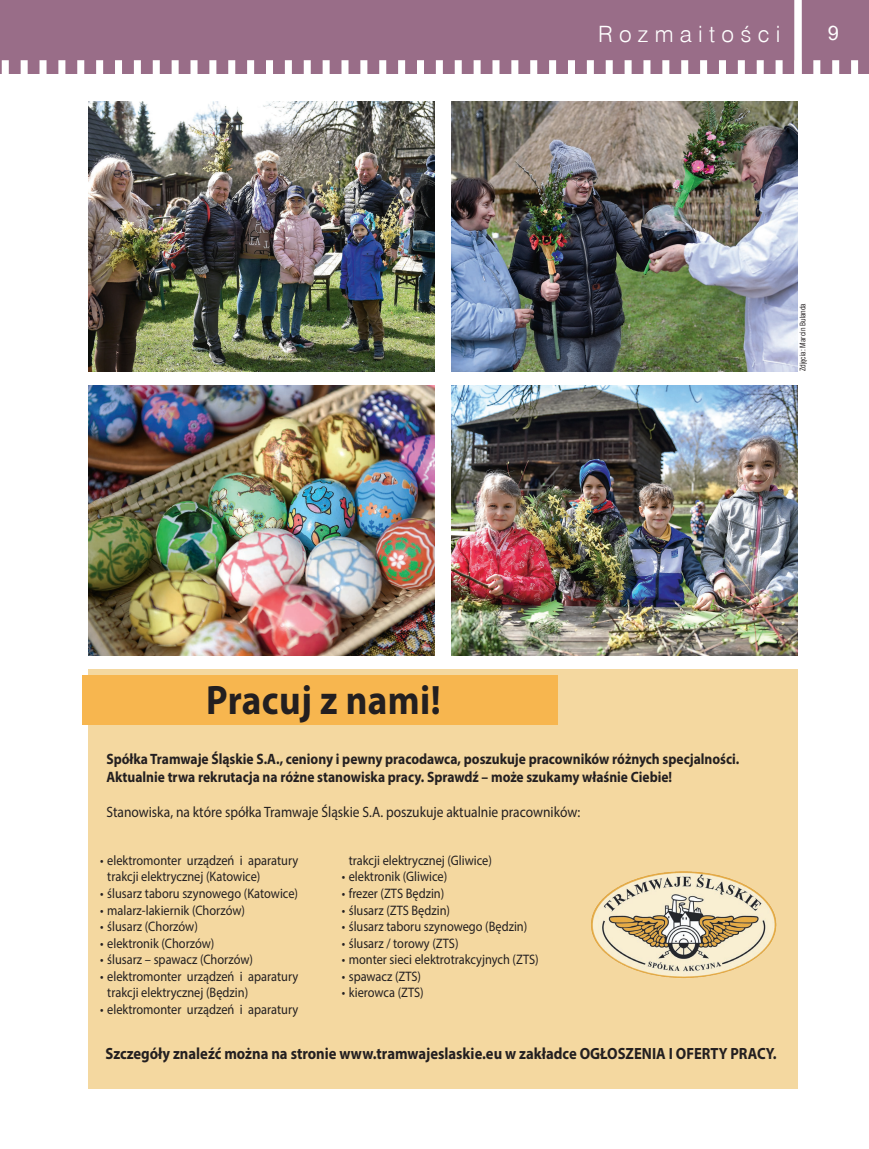
<style>
.page{position:relative;width:869px;height:1149px;background:#fff}
.page>*{position:absolute;margin:0;border:0;box-sizing:border-box;transform-origin:0 0}
.tekst{font:700 41.25px "Myriad Pro";letter-spacing:.01em;color:#231f20;scale:.9 1}
.t1{font:22.5px "Swis 721 Lt EU";letter-spacing:.28em;color:#fff}
.t2{font:20px "Arial";color:#fff}
.tekst-2{font:700 16.25px "Myriad Pro";color:#231f20;scale:.9 1}
.tekst-3{font:700 15px "Myriad Pro";color:#231f20;scale:.9 1}
.tekst-4{font:15px "Myriad Pro";color:#231f20;scale:.9 1}
.t3{font:13.75px/16.5px "Myriad Pro";color:#231f20;scale:.9 1}
.autor_foto{font:7.5px "Swis 721 Cn EU";color:#231f20}
</style>
<div class="page">
<div style="left:0;top:0;width:868px;height:73px;background:#996d88"></div>
<div style="left:2px;top:60px;width:7px;height:38px;background:#fff"></div>
<div style="left:21px;top:60px;width:7px;height:38px;background:#fff"></div>
<div style="left:39px;top:60px;width:7px;height:38px;background:#fff"></div>
<div style="left:58px;top:60px;width:7px;height:38px;background:#fff"></div>
<div style="left:77px;top:60px;width:7px;height:38px;background:#fff"></div>
<div style="left:96px;top:60px;width:7px;height:38px;background:#fff"></div>
<div style="left:115px;top:60px;width:7px;height:38px;background:#fff"></div>
<div style="left:134px;top:60px;width:7px;height:38px;background:#fff"></div>
<div style="left:153px;top:60px;width:7px;height:38px;background:#fff"></div>
<div style="left:171px;top:60px;width:7px;height:38px;background:#fff"></div>
<div style="left:190px;top:60px;width:7px;height:38px;background:#fff"></div>
<div style="left:209px;top:60px;width:7px;height:38px;background:#fff"></div>
<div style="left:228px;top:60px;width:7px;height:38px;background:#fff"></div>
<div style="left:247px;top:60px;width:7px;height:38px;background:#fff"></div>
<div style="left:266px;top:60px;width:7px;height:38px;background:#fff"></div>
<div style="left:285px;top:60px;width:7px;height:38px;background:#fff"></div>
<div style="left:303px;top:60px;width:7px;height:38px;background:#fff"></div>
<div style="left:322px;top:60px;width:7px;height:38px;background:#fff"></div>
<div style="left:341px;top:60px;width:7px;height:38px;background:#fff"></div>
<div style="left:360px;top:60px;width:7px;height:38px;background:#fff"></div>
<div style="left:379px;top:60px;width:7px;height:38px;background:#fff"></div>
<div style="left:398px;top:60px;width:7px;height:38px;background:#fff"></div>
<div style="left:417px;top:60px;width:7px;height:38px;background:#fff"></div>
<div style="left:435px;top:60px;width:7px;height:38px;background:#fff"></div>
<div style="left:454px;top:60px;width:7px;height:38px;background:#fff"></div>
<div style="left:473px;top:60px;width:7px;height:38px;background:#fff"></div>
<div style="left:492px;top:60px;width:7px;height:38px;background:#fff"></div>
<div style="left:511px;top:60px;width:7px;height:38px;background:#fff"></div>
<div style="left:530px;top:60px;width:7px;height:38px;background:#fff"></div>
<div style="left:549px;top:60px;width:7px;height:38px;background:#fff"></div>
<div style="left:567px;top:60px;width:7px;height:38px;background:#fff"></div>
<div style="left:586px;top:60px;width:7px;height:38px;background:#fff"></div>
<div style="left:605px;top:60px;width:7px;height:38px;background:#fff"></div>
<div style="left:624px;top:60px;width:7px;height:38px;background:#fff"></div>
<div style="left:643px;top:60px;width:7px;height:38px;background:#fff"></div>
<div style="left:662px;top:60px;width:7px;height:38px;background:#fff"></div>
<div style="left:681px;top:60px;width:7px;height:38px;background:#fff"></div>
<div style="left:699px;top:60px;width:7px;height:38px;background:#fff"></div>
<div style="left:718px;top:60px;width:7px;height:38px;background:#fff"></div>
<div style="left:737px;top:60px;width:7px;height:38px;background:#fff"></div>
<div style="left:756px;top:60px;width:7px;height:38px;background:#fff"></div>
<div style="left:775px;top:60px;width:7px;height:38px;background:#fff"></div>
<div style="left:813px;top:60px;width:7px;height:38px;background:#fff"></div>
<div style="left:831px;top:60px;width:7px;height:38px;background:#fff"></div>
<div style="left:850px;top:60px;width:7px;height:38px;background:#fff"></div>
<div style="left:793px;top:0;width:8px;height:96px;background:#fff"></div>
<img style="left:89px;top:102px;width:345px;height:269px">
<img style="left:89px;top:385px;width:345px;height:269px">
<img style="left:451px;top:102px;width:346px;height:269px">
<img style="left:451px;top:385px;width:346px;height:269px">
<div style="left:89px;top:669px;width:708px;height:419px;background:#f4d8a0"></div>
<div style="left:81px;top:675px;width:476px;height:50px;background:#f7b64f"></div>
<img style="left:591px;top:871px;width:186px;height:107px">
<p class="t1" style="left:598px;top:20px;width:173px">Rozmaitośc</p>
<h2 class="t1" style="left:625px;top:20px;width:172px">Wydarzenia</h2>
<p class="t2" style="left:827px;top:19px;width:20px">99</p>
<p class="autor_foto" style="left:797px;top:371px;width:70px;rotate:-90deg">Zdjęcia: Marcin Bulanda</p>
<p class="tekst" style="left:206px;top:672px;width:262px">Pracuj z nami!</p>
<p class="tekst-3" style="left:106px;top:748px;width:704px">Spółka Tramwaje Śląskie S.A., ceniony i pewny pracodawca, poszukuje pracowników różnych specjalności.</p>
<p class="tekst-3" style="left:106px;top:766px;width:630px">Aktualnie trwa rekrutacja na różne stanowiska pracy. Sprawdź – może szukamy właśnie Ciebie!</p>
<p class="tekst-4" style="left:106px;top:802px;width:528px">Stanowiska, na które spółka Tramwaje Śląskie S.A. poszukuje aktualnie pracowników:</p>
<p class="t3" style="left:107px;top:851px;width:213px;text-indent:-7px">• elektromonter urządzeń i aparatury trakcji elektrycznej (Katowice)</p>
<p class="t3" style="left:100px;top:884px;width:221px">• ślusarz taboru szynowego (Katowice)</p>
<p class="t3" style="left:100px;top:901px;width:162px">• malarz-lakiernik (Chorzów)</p>
<p class="t3" style="left:100px;top:917px;width:110px">• ślusarz (Chorzów)</p>
<p class="t3" style="left:100px;top:934px;width:128px">• elektronik (Chorzów)</p>
<p class="t3" style="left:100px;top:950px;width:171px">• ślusarz – spawacz (Chorzów)</p>
<p class="t3" style="left:107px;top:967px;width:213px;text-indent:-7px">• elektromonter urządzeń i aparatury trakcji elektrycznej (Będzin)</p>
<p class="t3" style="left:100px;top:1000px;width:221px">• elektromonter urządzeń i aparatury</p>
<p class="t3" style="left:348px;top:851px;width:161px">trakcji elektrycznej (Gliwice)</p>
<p class="t3" style="left:341px;top:868px;width:119px">• elektronik (Gliwice)</p>
<p class="t3" style="left:341px;top:884px;width:115px">• frezer (ZTS Będzin)</p>
<p class="t3" style="left:341px;top:901px;width:122px">• ślusarz (ZTS Będzin)</p>
<p class="t3" style="left:341px;top:917px;width:208px">• ślusarz taboru szynowego (Będzin)</p>
<p class="t3" style="left:341px;top:934px;width:131px">• ślusarz / torowy (ZTS)</p>
<p class="t3" style="left:341px;top:950px;width:220px">• monter sieci elektrotrakcyjnych (ZTS)</p>
<p class="t3" style="left:341px;top:967px;width:90px">• spawacz (ZTS)</p>
<p class="t3" style="left:341px;top:983px;width:93px">• kierowca (ZTS)</p>
<p class="tekst-2" style="left:105px;top:1042px;width:747px">Szczegóły znaleźć można na stronie www.tramwajeslaskie.eu w zakładce OGŁOSZENIA I OFERTY PRACY.</p>
</div>
